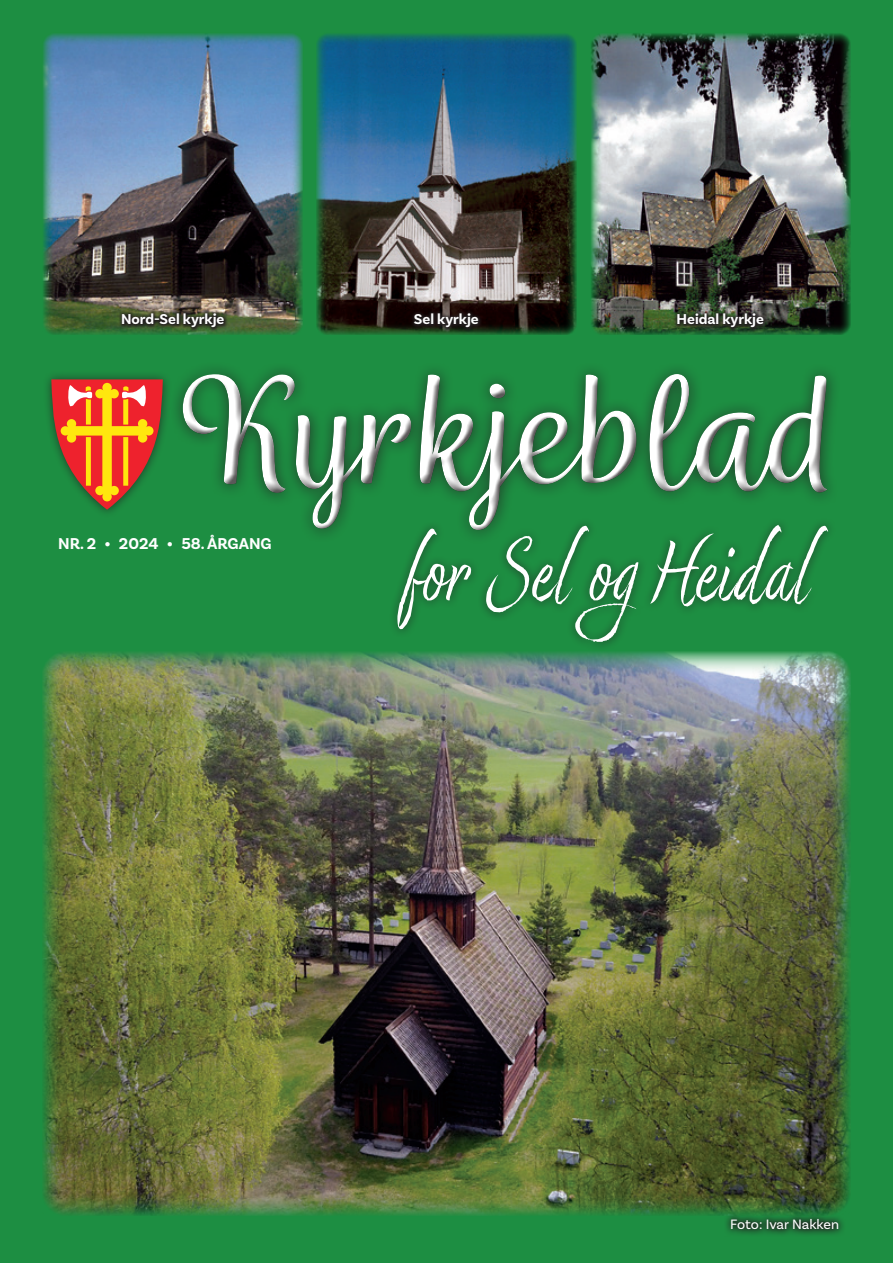
<style>
.page{position:relative;width:893px;height:1263px;background:#1d8e42}
.page>*{position:absolute;margin:0;border:0;box-sizing:border-box;transform-origin:0 0}
.t1{font:175.5px "Wreath";color:#fff}
.Tit_1{font:condensed 103.5px "Dream Big";color:#fff}
.t2{font:700 16.5px "Basic Sans";color:#fff}
.t3{font:700 15px "Basic Sans";color:#fff}
.Figurtekst{font:14.25px "Basic Sans";color:#fff}
</style>
<div class="page">
<img style="left:43px;top:651px;width:807px;height:564px">
<div style="left:42px;top:370px;width:130px;height:148px;background:#231f20;opacity:.75"></div>
<svg style="left:51px;top:379px;width:112px;height:131px"></svg>
<div style="left:123px;top:437px;width:5px;height:49px;background:#ffe70e"></div>
<div style="left:169px;top:360px;width:671px;height:184px;background:#1d8e42"></div>
<div style="left:178px;top:369px;width:660px;height:172px;background:#231f20;opacity:.75"></div>
<svg style="left:723px;top:1211px;width:123px;height:24px"></svg>
<div style="left:388px;top:517px;width:449px;height:134px;background:#231f20;opacity:.75"></div>
<img style="left:43px;top:33px;width:259px;height:302px">
<img style="left:316px;top:34px;width:260px;height:301px">
<img style="left:591px;top:33px;width:259px;height:302px">
<svg style="left:118px;top:309px;width:110px;height:23px;background:#3d472f"></svg>
<svg style="left:410px;top:309px;width:72px;height:23px;background:#1f1d17"></svg>
<svg style="left:673px;top:309px;width:94px;height:23px;background:#2f3b2a"></svg>
<p class="t3" style="left:121px;top:310px;width:105px">Nord-Sel kyrkje</p>
<p class="t3" style="left:414px;top:310px;width:66px">Sel kyrkje</p>
<p class="t3" style="left:677px;top:310px;width:89px">Heidal kyrkje</p>
<h1 class="t1" style="left:179px;top:327px;width:655px">Kyrkjeblad</h1>
<p class="t2" style="left:58px;top:534px;width:215px">NR. 2 • 2024 • 58. ÅRGANG</p>
<p class="Tit_1" style="left:402px;top:506px;width:409px">for Sel og Heidal</p>
<p class="Figurtekst" style="left:730px;top:1215px;width:110px">Foto: Ivar Nakken</p>
</div>
